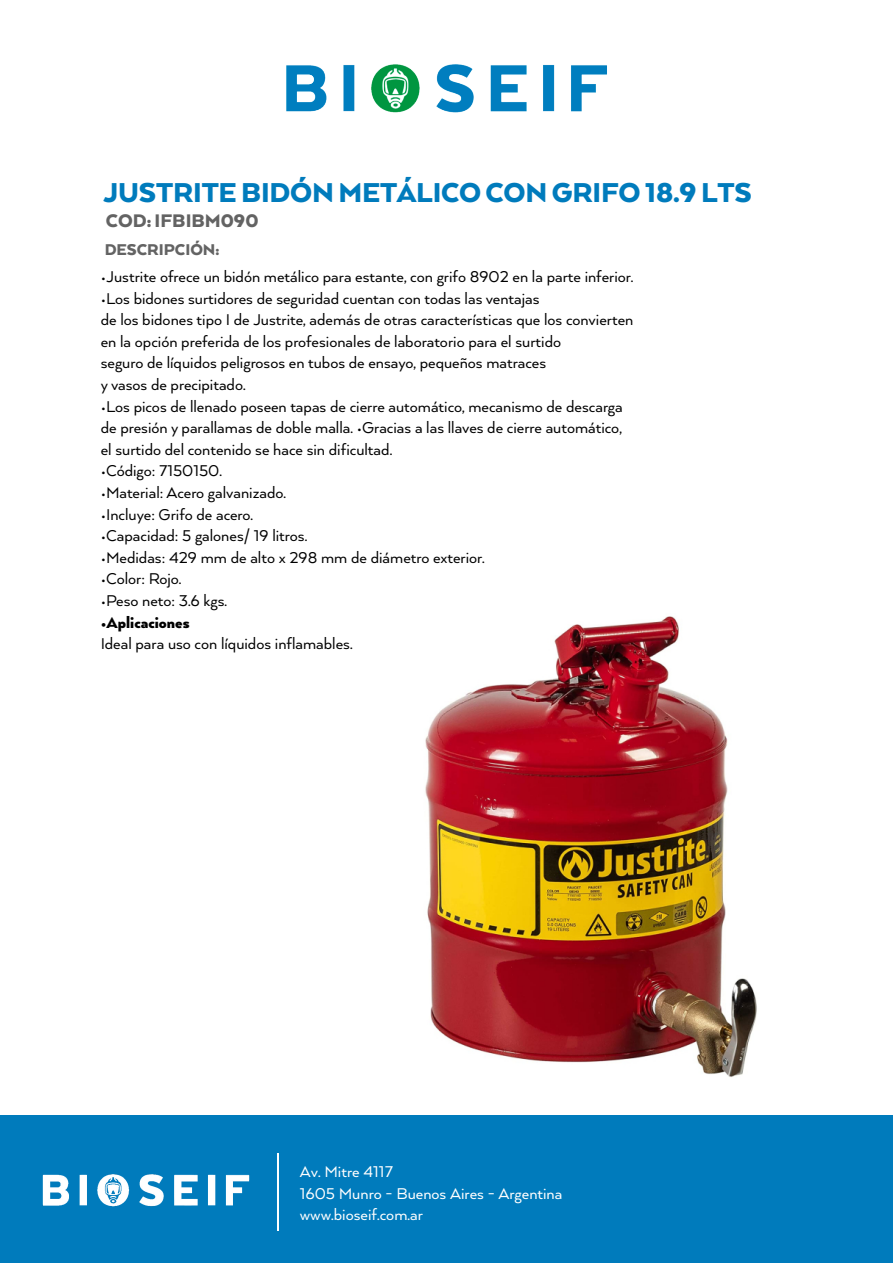
<style>
.page{position:relative;width:893px;height:1263px;background:#fff}
.page>*{position:absolute;margin:0;border:0;box-sizing:border-box;transform-origin:0 0}
.t1{font:900 31.5px "Arquitecta";letter-spacing:-.01em;color:#007bbc}
.t2{font:900 21px "Arquitecta";color:#636363}
.t3{font:18px/21.6px "Arquitecta";color:#000}
.t4{font:18px/21.6px "Arquitecta";color:#fff}
.t5{font:900 18px "Arquitecta";color:#000}
.t6{font:900 18px "Arquitecta";color:#636363}
</style>
<div class="page">
<img style="left:425px;top:616px;width:332px;height:461px">
<div style="left:0;top:1115px;width:893px;height:148px;background:#007bbc"></div>
<img style="left:42px;top:1174px;width:208px;height:33px">
<hr style="left:277px;top:1154px;width:2px;height:77px;background:#fff">
<img style="left:286px;top:64px;width:321px;height:49px">
<h1 class="t1" style="left:103px;top:173px;width:650px">JUSTRITE BIDÓN METÁLICO CON GRIFO 18.9 LTS</h1>
<p class="t2" style="left:106px;top:207px;width:154px">COD: IFBIBM090</p>
<p class="t6" style="left:104px;top:238px;width:116px">DESCRIPCIÓN:</p>
<p class="t3" style="left:101px;top:265px;width:534px">•Justrite ofrece un bidón metálico para estante, con grifo 8902 en la parte inferior.</p>
<p class="t3" style="left:101px;top:287px;width:534px">•Los bidones surtidores de seguridad cuentan con todas las ventajas<br>de los bidones tipo I de Justrite, además de otras características que los convierten en la opción preferida de los profesionales de laboratorio para el surtido<br>seguro de líquidos peligrosos en tubos de ensayo, pequeños matraces<br>y vasos de precipitado.</p>
<p class="t3" style="left:101px;top:395px;width:523px;text-align:justify">•Los picos de llenado poseen tapas de cierre automático, mecanismo de descarga de presión y parallamas de doble malla. •Gracias a las llaves de cierre automático, el surtido del contenido se hace sin dificultad.</p>
<p class="t3" style="left:101px;top:459px;width:123px">•Código: 7150150.</p>
<p class="t3" style="left:101px;top:481px;width:187px">•Material: Acero galvanizado.</p>
<p class="t3" style="left:101px;top:503px;width:154px">•Incluye: Grifo de acero.</p>
<p class="t3" style="left:101px;top:524px;width:208px">•Capacidad: 5 galones/ 19 litros.</p>
<p class="t3" style="left:101px;top:546px;width:385px">•Medidas: 429 mm de alto x 298 mm de diámetro exterior.</p>
<p class="t3" style="left:101px;top:567px;width:82px">•Color: Rojo.</p>
<p class="t3" style="left:101px;top:589px;width:128px">•Peso neto: 3.6 kgs.</p>
<p class="t5" style="left:101px;top:611px;width:90px">•Aplicaciones</p>
<p class="t3" style="left:101px;top:632px;width:253px">Ideal para uso con líquidos inflamables.</p>
<p class="t4" style="left:300px;top:1160px;width:264px">Av. Mitre 4117<br>1605 Munro - Buenos Aires - Argentina www.bioseif.com.ar</p>
</div>
